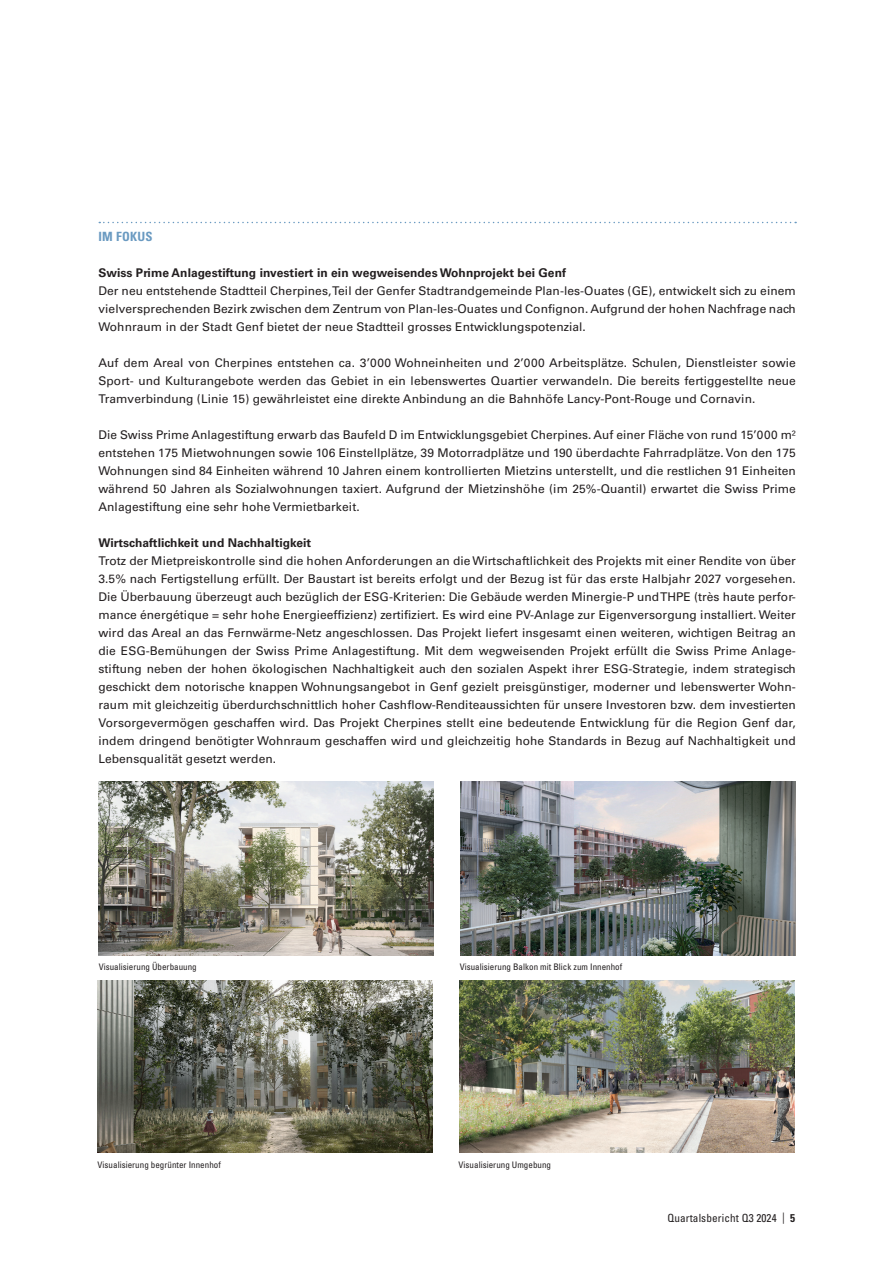
<style>
.page{position:relative;width:893px;height:1263px;background:#fff}
.page>*{position:absolute;margin:0;border:0;box-sizing:border-box;transform-origin:0 0}
.t1{font:700 condensed 12.75px "Univers LT Std";letter-spacing:.02em;color:#6a9ac1}
.t2{font:12px/18px "Univers LT Std";letter-spacing:.005em;color:#231f20;text-align:justify}
.t3{font:700 12px "Univers LT Std";letter-spacing:.005em;color:#231f20}
.t4{font:condensed 11.25px "Univers LT Std";letter-spacing:.01em;color:#231f20}
.t5{font:condensed 9px "Univers LT Std";letter-spacing:.005em;color:#231f20}
.s1{font-weight:700}
</style>
<div class="page">
<svg style="left:99px;top:222px;width:697px;height:1px"></svg>
<img style="left:99px;top:781px;width:335px;height:174px">
<img style="left:461px;top:781px;width:335px;height:174px">
<img style="left:98px;top:980px;width:335px;height:172px">
<img style="left:460px;top:980px;width:335px;height:172px">
<p class="t1" style="left:99px;top:229px;width:56px">IM FOKUS</p>
<p class="t3" style="left:99px;top:266px;width:469px">Swiss Prime Anlagestiftung investiert in ein wegweisendes Wohnprojekt bei Genf</p>
<p class="t2" style="left:99px;top:282px;width:699px">Der neu entstehende Stadtteil Cherpines, Teil der Genfer Stadtrandgemeinde Plan-les-Ouates (GE), entwickelt sich zu einem vielversprechenden Bezirk zwischen dem Zentrum von Plan-les-Ouates und Confignon. Aufgrund der hohen Nachfrage nach Wohnraum in der Stadt Genf bietet der neue Stadtteil grosses Entwicklungspotenzial.</p>
<p class="t2" style="left:99px;top:354px;width:699px">Auf dem Areal von Cherpines entstehen ca. 3’000 Wohneinheiten und 2’000 Arbeitsplätze. Schulen, Dienstleister sowie Sport- und Kulturangebote werden das Gebiet in ein lebenswertes Quartier verwandeln. Die bereits fertiggestellte neue Tramverbindung (Linie 15) gewährleistet eine direkte Anbindung an die Bahnhöfe Lancy-Pont-Rouge und Cornavin.</p>
<p class="t2" style="left:99px;top:426px;width:699px">Die Swiss Prime Anlagestiftung erwarb das Baufeld D im Entwicklungsgebiet Cherpines. Auf einer Fläche von rund 15’000 m² entstehen 175 Mietwohnungen sowie 106 Einstellplätze, 39 Motorradplätze und 190 überdachte Fahrradplätze. Von den 175<br>Wohnungen sind 84 Einheiten während 10 Jahren einem kontrollierten Mietzins unterstellt, und die restlichen 91 Einheiten während 50 Jahren als Sozialwohnungen taxiert. Aufgrund der Mietzinshöhe (im 25%-Quantil) erwartet die Swiss Prime Anlagestiftung eine sehr hohe Vermietbarkeit.</p>
<p class="t3" style="left:99px;top:536px;width:214px">Wirtschaftlichkeit und Nachhaltigkeit</p>
<p class="t2" style="left:99px;top:552px;width:699px">Trotz der Mietpreiskontrolle sind die hohen Anforderungen an die Wirtschaftlichkeit des Projekts mit einer Rendite von über 3.5% nach Fertigstellung erfüllt. Der Baustart ist bereits erfolgt und der Bezug ist für das erste Halbjahr 2027 vorgesehen.<br>Die Überbauung überzeugt auch bezüglich der ESG-Kriterien: Die Gebäude werden Minergie-P und THPE (très haute perfor&shy;mance énergétique = sehr hohe Energieeffizienz) zertifiziert. Es wird eine PV-Anlage zur Eigenversorgung installiert. Weiter wird das Areal an das Fernwärme-Netz angeschlossen. Das Projekt liefert insgesamt einen weiteren, wichtigen Beitrag an die ESG-Bemühungen der Swiss Prime Anlagestiftung. Mit dem wegweisenden Projekt erfüllt die Swiss Prime Anlage&shy;stiftung neben der hohen ökologischen Nachhaltigkeit auch den sozialen Aspekt ihrer ESG-Strategie, indem strategisch geschickt dem notorische knappen Wohnungsangebot in Genf gezielt preisgünstiger, moderner und lebenswerter Wohn&shy;raum mit gleichzeitig überdurchschnittlich hoher Cashflow-Renditeaussichten für unsere Investoren bzw. dem investierten Vorsorgevermögen geschaffen wird. Das Projekt Cherpines stellt eine bedeutende Entwicklung für die Region Genf dar, indem dringend benötigter Wohnraum geschaffen wird und gleichzeitig hohe Standards in Bezug auf Nachhaltigkeit und Lebensqualität gesetzt werden.</p>
<p class="t5" style="left:99px;top:961px;width:100px">Visualisierung Überbauung</p>
<p class="t5" style="left:460px;top:961px;width:164px">Visualisierung Balkon mit Blick zum Innenhof</p>
<p class="t5" style="left:98px;top:1159px;width:125px">Visualisierung begrünter Innenhof</p>
<p class="t5" style="left:459px;top:1159px;width:94px">Visualisierung Umgebung</p>
<p class="t4" style="left:667px;top:1211px;width:129px">Quartalsbericht Q3 2024 | <span class="s1">5</span></p>
</div>
